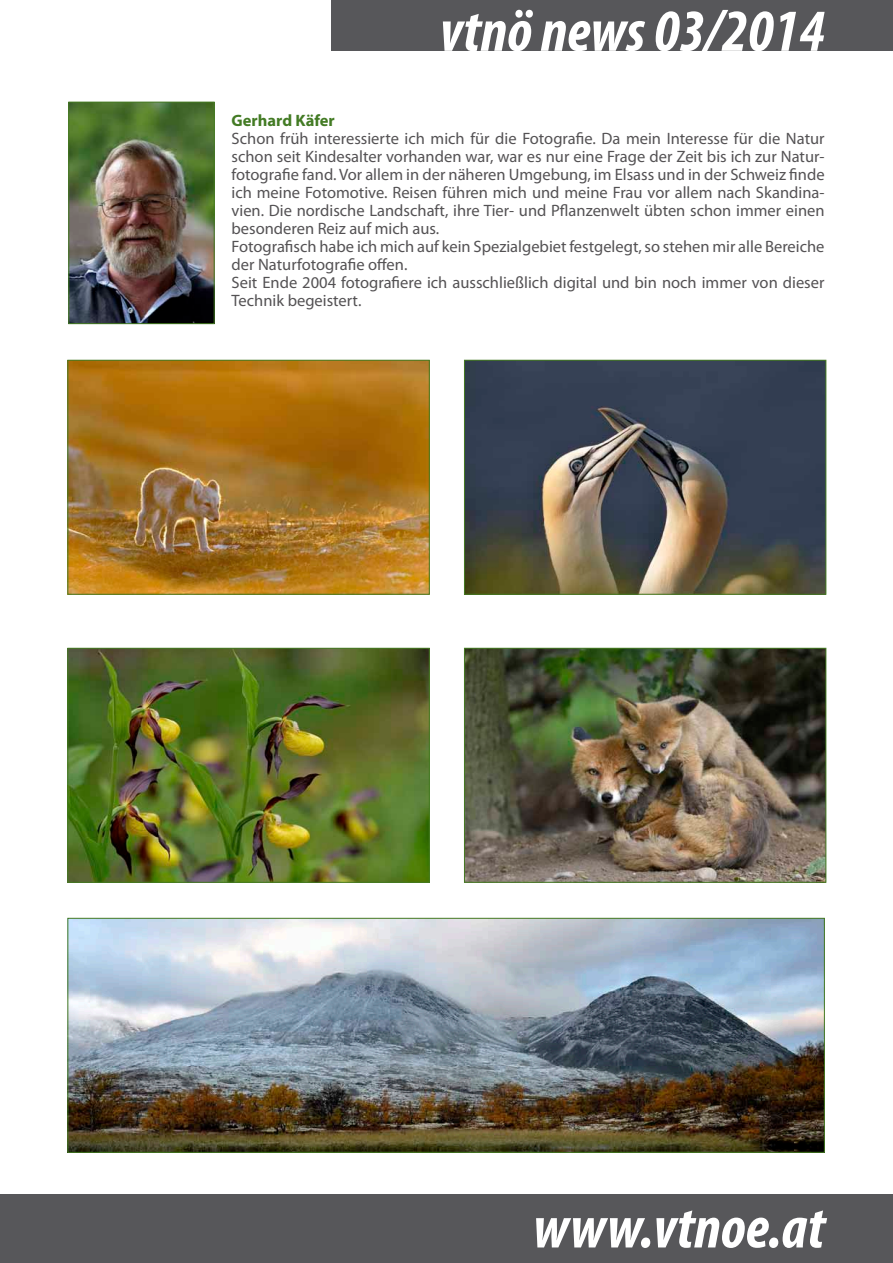
<style>
.page{position:relative;width:893px;height:1263px;background:#fff}
.page>*{position:absolute;margin:0;border:0;box-sizing:border-box;transform-origin:0 0}
.t1{font:italic 700 condensed 60px "Myriad Pro";color:#fff}
.t2{font:16.5px/18px "Myriad Pro";color:#545254}
.t3{font:700 16.5px "Myriad Pro";color:#437b24}
</style>
<div class="page">
<div style="left:0;top:1195px;width:893px;height:68px;background:#57575a"></div>
<div style="left:332px;top:0;width:561px;height:51px;background:#57575a"></div>
<img style="left:70px;top:104px;width:143px;height:218px">
<div style="left:68px;top:102px;width:147px;height:222px;border:1px solid #447a22"></div>
<img style="left:70px;top:362px;width:357px;height:230px">
<div style="left:68px;top:360px;width:361px;height:234px;border:1px solid #447a22"></div>
<img style="left:466px;top:650px;width:358px;height:230px">
<div style="left:464px;top:648px;width:362px;height:234px;border:1px solid #447a22"></div>
<img style="left:70px;top:650px;width:357px;height:230px">
<div style="left:68px;top:648px;width:361px;height:234px;border:1px solid #447a22"></div>
<img style="left:466px;top:362px;width:358px;height:230px">
<div style="left:464px;top:360px;width:362px;height:234px;border:1px solid #447a22"></div>
<img style="left:70px;top:920px;width:753px;height:230px">
<div style="left:68px;top:918px;width:757px;height:234px;border:1px solid #447a22"></div>
<h1 class="t1" style="left:440px;top:-7px;width:386px">vtnö news 03/2014</h1>
<p class="t3" style="left:232px;top:110px;width:105px">Gerhard Käfer</p>
<p class="t2" style="left:232px;top:129px;width:595px">Schon früh interessierte ich mich für die Fotografie. Da mein Interesse für die Natur schon seit Kindesalter vorhanden war, war es nur eine Frage der Zeit bis ich zur Natur&shy;fotografie fand. Vor allem in der näheren Umgebung, im Elsass und in der Schweiz finde ich meine Fotomotive. Reisen führen mich und meine Frau vor allem nach Skandina&shy;vien. Die nordische Landschaft, ihre Tier- und Pflanzenwelt übten schon immer einen besonderen Reiz auf mich aus.<br>Fotografisch habe ich mich auf kein Spezialgebiet festgelegt, so stehen mir alle Bereiche der Naturfotografie offen.<br>Seit Ende 2004 fotografiere ich ausschließlich digital und bin noch immer von dieser Technik begeistert.</p>
<h1 class="t1" style="left:533px;top:1190px;width:293px">www.vtnoe.at</h1>
</div>
